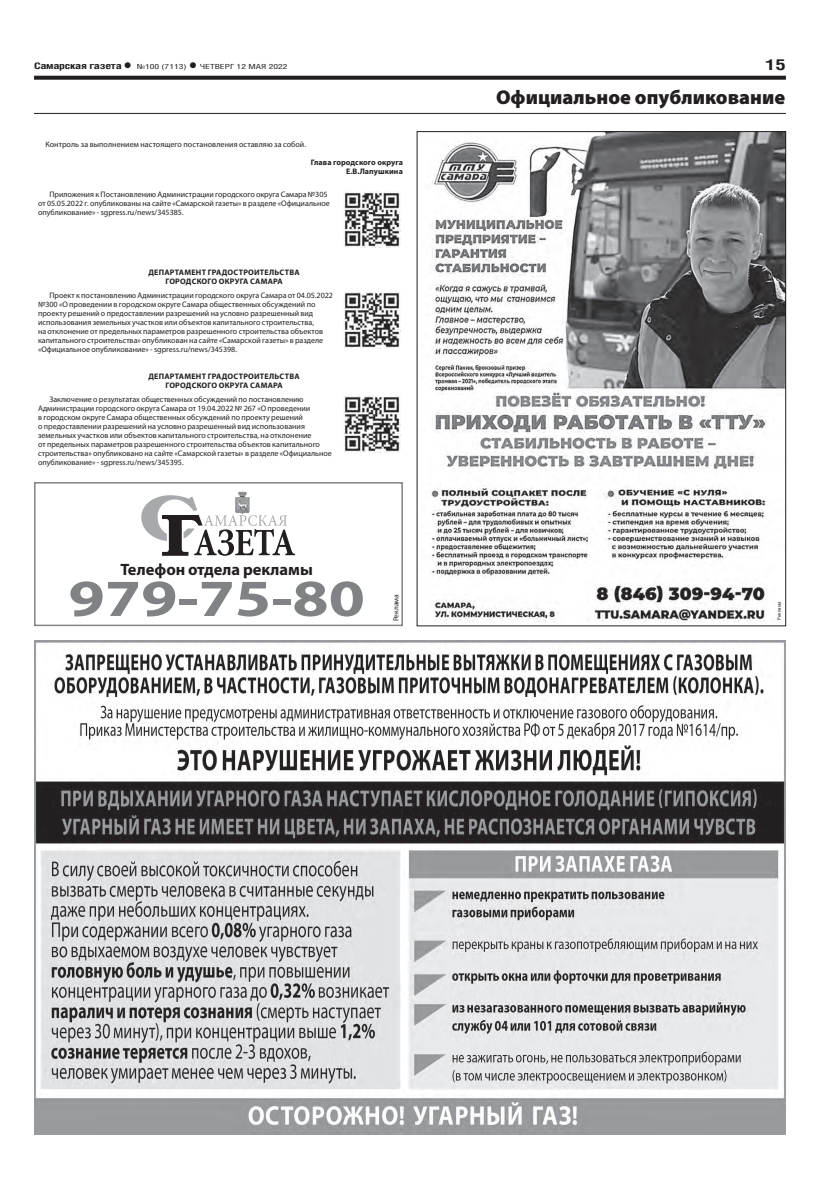
<style>
.page{position:relative;width:820px;height:1191px;background:#fff}
.page>*{position:absolute;margin:0;border:0;box-sizing:border-box;transform-origin:0 0}
.t1{font:700 52.3px "Myriad Pro";color:#808285;scale:1.25 1}
.t2{font:900 20px "Myriad Pro";color:#231f20}
.t3{font:700 16.4px "Myriad Pro";color:#231f20}
.t4{font:700 15px "Helios Cond";color:#231f20;scale:1.4 1}
.t5{font:700 9px "Helios Cond";letter-spacing:-.02em;color:#231f20;scale:1.4 1}
.t6{font:8px/9px "Myriad Pro";color:#231f20}
.t7{font:700 8px/9px "Myriad Pro";letter-spacing:.03em;color:#231f20;text-align:center}
.t8{font:700 8px/9px "Myriad Pro";letter-spacing:.005em;color:#231f20;text-align:right}
.t9{font:7.5px "Myriad Pro";color:#231f20}
.t10{font:7px "Helios Cond";color:#231f20;scale:1.4 1}
.t11{font:5px "Myriad Pro";color:#231f20}
.s1{font-size:16px}
.s2{font-weight:700;font-size:16px}
</style>
<div class="page">
<svg style="left:34px;top:76px;width:751px;height:4px;background:#322f2f"></svg>
<hr style="left:34px;top:113px;width:751px;height:1px;background:#231f20">
<img style="left:344px;top:191px;width:56px;height:57px">
<img style="left:343px;top:292px;width:57px;height:56px">
<img style="left:343px;top:396px;width:57px;height:56px">
<img style="left:34px;top:640px;width:751px;height:494px">
<img style="left:430px;top:133px;width:353px;height:489px">
<div style="left:775px;top:600px;width:6px;height:21px;background:#fff"></div>
<svg style="left:141px;top:490px;width:154px;height:66px"></svg>
<div style="left:34px;top:482px;width:369px;height:144px;border:1px solid #808285"></div>
<p class="t5" style="left:34px;top:61px;width:71px">Самарская газета<span class="s1">•</span></p>
<p class="t10" style="left:137px;top:63px;width:109px">№100 (7113) <span class="s2">•</span> четверг 12 мая 2022</p>
<h3 class="t4" style="left:765px;top:55px;width:16px">15</h3>
<h2 class="t2" style="left:496px;top:85px;width:290px">Официальное опубликование</h2>
<p class="t6" style="left:45px;top:140px;width:262px">Контроль за выполнением настоящего постановления оставляю за собой.</p>
<p class="t8" style="left:310px;top:158px;width:94px">Глава городского округа<br>Е.В.Лапушкина</p>
<p class="t6" style="left:38px;top:190px;width:293px;text-indent:11px">Приложения к Постановлению Администрации городского округа Самара №305 от 05.05.2022 г. опубликованы на сайте «Самарской газеты» в разделе «Официальное опубликование» - sgpress.ru/news/345385.</p>
<p class="t7" style="left:148px;top:267px;width:153px">Департамент Градостроител ьства городского округа Самара</p>
<p class="t6" style="left:38px;top:290px;width:296px;text-indent:11px">Проект к постановлению Администрации городского округа Самара от 04.05.2022 №300 «О проведении в городском округе Самара общественных обсуждений по проекту решений о предоставлении разрешений на условно разрешенный вид использования земельных участков или объектов капитального строительства,<br>на отклонение от предельных параметров разрешенного строительства объектов капитального строительства» опубликован на сайте «Самарской газеты» в разделе «Официальное опубликование» - sgpress.ru/news/345398.</p>
<p class="t7" style="left:148px;top:371px;width:153px">Департамент Градостроител ьства городского округа Самара</p>
<p class="t6" style="left:38px;top:394px;width:295px;text-indent:11px">Заключение о результатах общественных обсуждений по постановлению Администрации городского округа Самара от 19.04.2022 № 267 «О проведении<br>в городском округе Самара общественных обсуждений по проекту решений<br>о предоставлении разрешений на условно разрешенный вид использования земельных участков или объектов капитального строительства, на отклонение<br>от предельных параметров разрешенного строительства объектов капитального строительства» опубликовано на сайте «Самарской газеты» в разделе «Официальное опубликование» - sgpress.ru/news/345395.</p>
<h3 class="t3" style="left:120px;top:559px;width:194px">Телефон отдела рекламы</h3>
<h1 class="t1" style="left:68px;top:564px;width:238px">979-75-80</h1>
<p class="t9" style="left:391px;top:621px;width:29px;rotate:-90deg">Реклама</p>
<p class="t11" style="left:775px;top:619px;width:20px;rotate:-90deg">Реклама</p>
</div>
